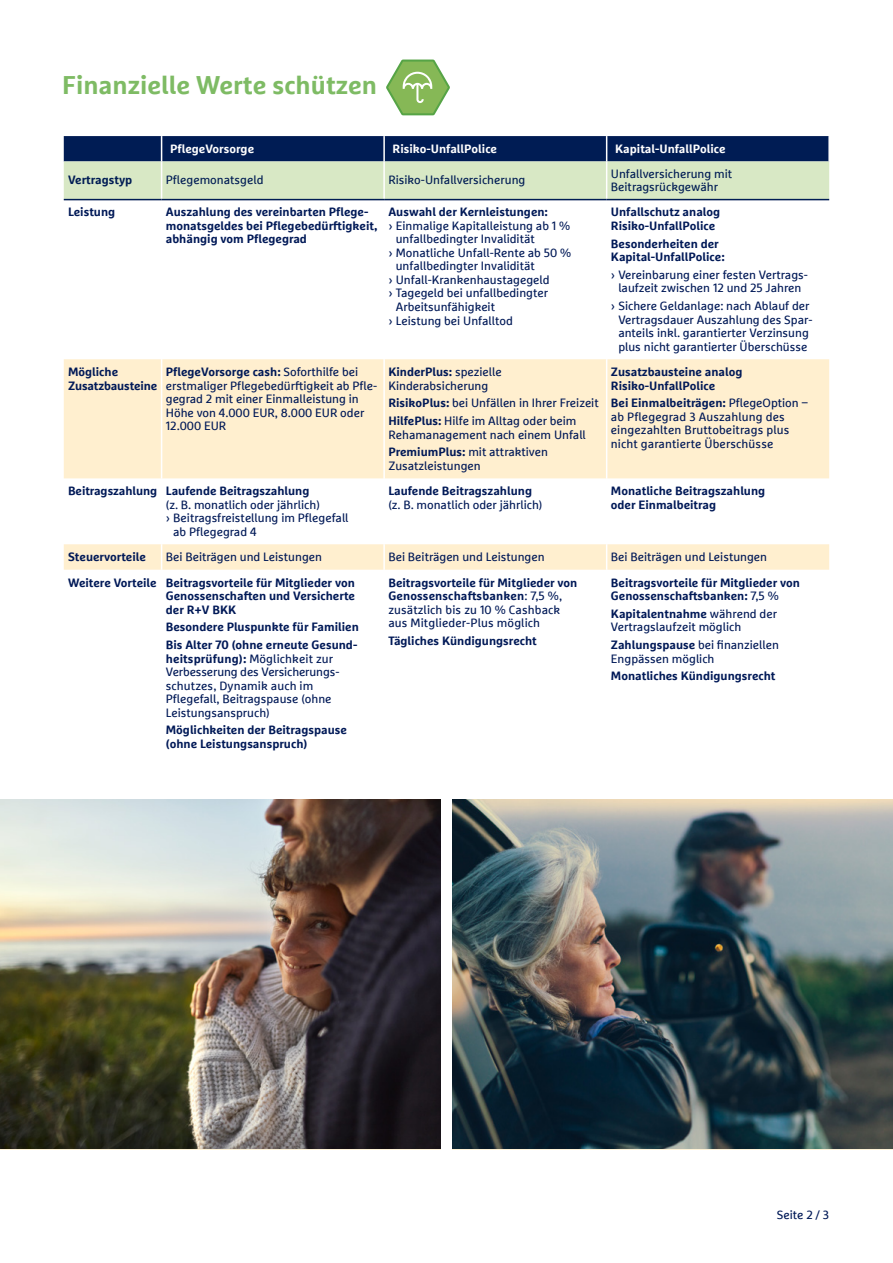
<style>
.page{position:relative;width:893px;height:1263px;background:#fff}
.page>*{position:absolute;margin:0;border:0;box-sizing:border-box;transform-origin:0 0}
.t1{font:700 25.5px "Marselisfor Ru V";color:#7ebb64}
.t2{font:12px/13.5px "Marselisfor Ru V";color:#001957}
.t3{font:700 12px/13.5px "Marselisfor Ru V";color:#001957}
.t4{font:12px/13.5px "Marselisfor Ru V";color:#001c54}
.t5{font:700 12px "Marselisfor Ru V";color:#fff}
.t6{font:700 12px "Marselisfor Ru V";color:#001c54}
.s1{font-weight:700}
.s2{font-weight:400}
</style>
<div class="page">
<svg style="left:64px;top:359px;width:765px;height:211px"></svg>
<div style="left:162px;top:359px;width:667px;height:119px;background:#ffefcf"></div>
<hr style="left:161px;top:359px;width:1px;height:119px;background:#fff">
<hr style="left:383px;top:359px;width:2px;height:119px;background:#fff">
<hr style="left:606px;top:359px;width:1px;height:119px;background:#fff">
<hr style="left:161px;top:478px;width:1px;height:66px;background:#fff">
<hr style="left:383px;top:478px;width:2px;height:66px;background:#fff">
<hr style="left:606px;top:478px;width:1px;height:66px;background:#fff">
<svg style="left:161px;top:544px;width:1px;height:26px"></svg>
<hr style="left:383px;top:544px;width:2px;height:26px;background:#fff">
<svg style="left:606px;top:544px;width:1px;height:26px"></svg>
<svg style="left:64px;top:136px;width:765px;height:63px;background:#829698"></svg>
<hr style="left:828px;top:136px;width:2px;height:25px;background:#fff">
<hr style="left:64px;top:199px;width:98px;height:1px;background:#001c54">
<hr style="left:162px;top:199px;width:222px;height:1px;background:#001c54">
<hr style="left:384px;top:199px;width:223px;height:1px;background:#001c54">
<hr style="left:607px;top:199px;width:222px;height:1px;background:#001c54">
<img style="left:453px;top:799px;width:440px;height:349px">
<img style="left:0;top:799px;width:440px;height:349px">
<svg style="left:386px;top:60px;width:64px;height:55px"></svg>
<h1 class="t1" style="left:62px;top:69px;width:316px">Finanzielle Werte schützen</h1>
<p class="t5" style="left:170px;top:141px;width:86px">PflegeVorsorge</p>
<p class="t5" style="left:393px;top:141px;width:106px">Risiko-UnfallPolice</p>
<p class="t5" style="left:615px;top:141px;width:112px">Kapital-UnfallPolice</p>
<p class="t6" style="left:68px;top:173px;width:66px">Vertragstyp</p>
<p class="t4" style="left:166px;top:173px;width:99px">Pflegemonatsgeld</p>
<p class="t4" style="left:388px;top:173px;width:139px">Risiko-Unfallversicherung</p>
<p class="t4" style="left:611px;top:166px;width:123px">Unfallversicherung mit<br>Beitragsrückgewähr</p>
<p class="t3" style="left:68px;top:205px;width:49px">Leistung</p>
<p class="t3" style="left:166px;top:205px;width:213px">Auszahlung des vereinbarten Pflege&shy;monatsgeldes bei Pflegebedürftigkeit, abhängig vom Pflegegrad</p>
<p class="t3" style="left:388px;top:205px;width:161px">Auswahl der Kernleistungen:</p>
<p class="t3" style="left:611px;top:205px;width:111px">Unfallschutz analog<br>Risiko-UnfallPolice</p>
<p class="t3" style="left:611px;top:237px;width:115px">Besonderheiten der<br>Kapital-UnfallPolice:</p>
<p class="t2" style="left:611px;top:268px;width:199px;text-align:center">› Vereinbarung einer festen Vertrags&shy;laufzeit zwischen 12 und 25 Jahren</p>
<p class="t2" style="left:618px;top:299px;width:196px;text-indent:-7px">› Sichere Geldanlage: nach Ablauf der Vertragsdauer Auszahlung des Spar&shy;anteils inkl. garantierter Verzinsung plus nicht garantierter Überschüsse</p>
<p class="t2" style="left:388px;top:219px;width:183px">› Einmalige Kapitalleistung ab 1 %</p>
<p class="t2" style="left:396px;top:232px;width:140px">unfallbedingter Invalidität</p>
<p class="t2" style="left:388px;top:246px;width:184px">› Monatliche Unfall-Rente ab 50 %</p>
<p class="t2" style="left:396px;top:259px;width:140px">unfallbedingter Invalidität</p>
<p class="t2" style="left:388px;top:273px;width:163px">› Unfall-Krankenhaustagegeld</p>
<p class="t2" style="left:388px;top:286px;width:161px">› Tagegeld bei unfallbedingter</p>
<p class="t2" style="left:396px;top:300px;width:101px">Arbeitsunfähigkeit</p>
<p class="t2" style="left:388px;top:313px;width:126px">› Leistung bei Unfalltod</p>
<p class="t3" style="left:68px;top:365px;width:91px">Mögliche<br>Zusatzbausteine</p>
<p class="t2" style="left:166px;top:365px;width:213px"><span class="s1">PflegeVorsorge cash:</span> Soforthilfe bei erstmaliger Pflegebedürftigkeit ab Pfle&shy;gegrad 2 mit einer Einmalleistung in<br>Höhe von 4.000 EUR, 8.000 EUR oder<br>12.000 EUR</p>
<p class="t2" style="left:388px;top:365px;width:115px"><span class="s1">KinderPlus:</span> spezielle<br>Kinderabsicherung</p>
<p class="t2" style="left:388px;top:394px;width:212px;line-height:17.7px"><span class="s1">RisikoPlus:</span> bei Unfällen in Ihrer Freizeit<br><span class="s1">HilfePlus:</span> Hilfe im Alltag oder beim</p>
<p class="t2" style="left:388px;top:425px;width:199px;line-height:17.7px">Rehamanagement nach einem Unfall<br><span class="s1">PremiumPlus:</span> mit attraktiven</p>
<p class="t2" style="left:388px;top:459px;width:94px">Zusatzleistungen</p>
<p class="t3" style="left:68px;top:484px;width:243px">Beitragszahlung Laufende Beitragszahlung</p>
<p class="t2" style="left:166px;top:498px;width:156px">(z. B. monatlich oder jährlich)</p>
<p class="t2" style="left:166px;top:511px;width:184px">› Beitragsfreistellung im Pflegefall</p>
<p class="t2" style="left:173px;top:525px;width:85px">ab Pflegegrad 4</p>
<p class="t3" style="left:388px;top:484px;width:145px">Laufende Beitragszahlung</p>
<p class="t2" style="left:388px;top:498px;width:156px">(z. B. monatlich oder jährlich)</p>
<p class="t3" style="left:611px;top:365px;width:133px">Zusatzbausteine analog<br>Risiko-UnfallPolice</p>
<p class="t2" style="left:611px;top:396px;width:198px"><span class="s1">Bei Einmalbeiträgen:</span> PflegeOption – ab Pflegegrad 3 Auszahlung des eingezahlten Bruttobeitrags plus nicht garantierte Überschüsse</p>
<p class="t3" style="left:611px;top:484px;width:156px">Monatliche Beitragszahlung oder Einmalbeitrag</p>
<p class="t3" style="left:68px;top:550px;width:79px">Steuervorteile</p>
<p class="t2" style="left:166px;top:550px;width:158px">Bei Beiträgen und Leistungen</p>
<p class="t2" style="left:388px;top:550px;width:158px">Bei Beiträgen und Leistungen</p>
<p class="t2" style="left:611px;top:550px;width:158px">Bei Beiträgen und Leistungen</p>
<p class="t3" style="left:166px;top:575px;width:191px;text-align:justify;text-indent:-98px">Weitere Vorteile Beitragsvorteile für Mitglieder von Genossenschaften und Versicherte der R+V BKK</p>
<p class="t3" style="left:166px;top:618px;width:195px;line-height:17.7px">Besondere Pluspunkte für Familien<br>Bis Alter 70 (ohne erneute Gesund-</p>
<p class="t2" style="left:166px;top:651px;width:174px"><span class="s1">heitsprüfung):</span> Möglichkeit zur<br>Verbesserung des Versicherungs&shy;schutzes, Dynamik auch im<br>Pflegefall, Beitragspause (ohne<br>Leistungsanspruch)</p>
<p class="t3" style="left:166px;top:723px;width:183px">Möglichkeiten der Beitragspause (ohne Leistungsanspruch)</p>
<p class="t2" style="left:388px;top:575px;width:190px"><span class="s1">Beitragsvorteile für Mitglieder von<br>Genossenschaftsbanken</span>: 7,5 %, zusätzlich bis zu 10 % Cashback aus Mitglieder-Plus möglich</p>
<p class="t3" style="left:388px;top:634px;width:150px">Tägliches Kündigungsrecht</p>
<p class="t3" style="left:611px;top:575px;width:190px">Beitragsvorteile für Mitglieder von<br>Genossenschaftsbanken: <span class="s2">7,5 %</span></p>
<p class="t2" style="left:611px;top:607px;width:168px"><span class="s1">Kapitalentnahme</span> während der<br>Vertragslaufzeit möglich</p>
<p class="t2" style="left:611px;top:638px;width:170px"><span class="s1">Zahlungspause</span> bei finanziellen<br>Engpässen möglich</p>
<p class="t3" style="left:611px;top:669px;width:166px">Monatliches Kündigungsrecht</p>
<p class="t2" style="left:777px;top:1207px;width:54px">Seite 2 / 3</p>
</div>
